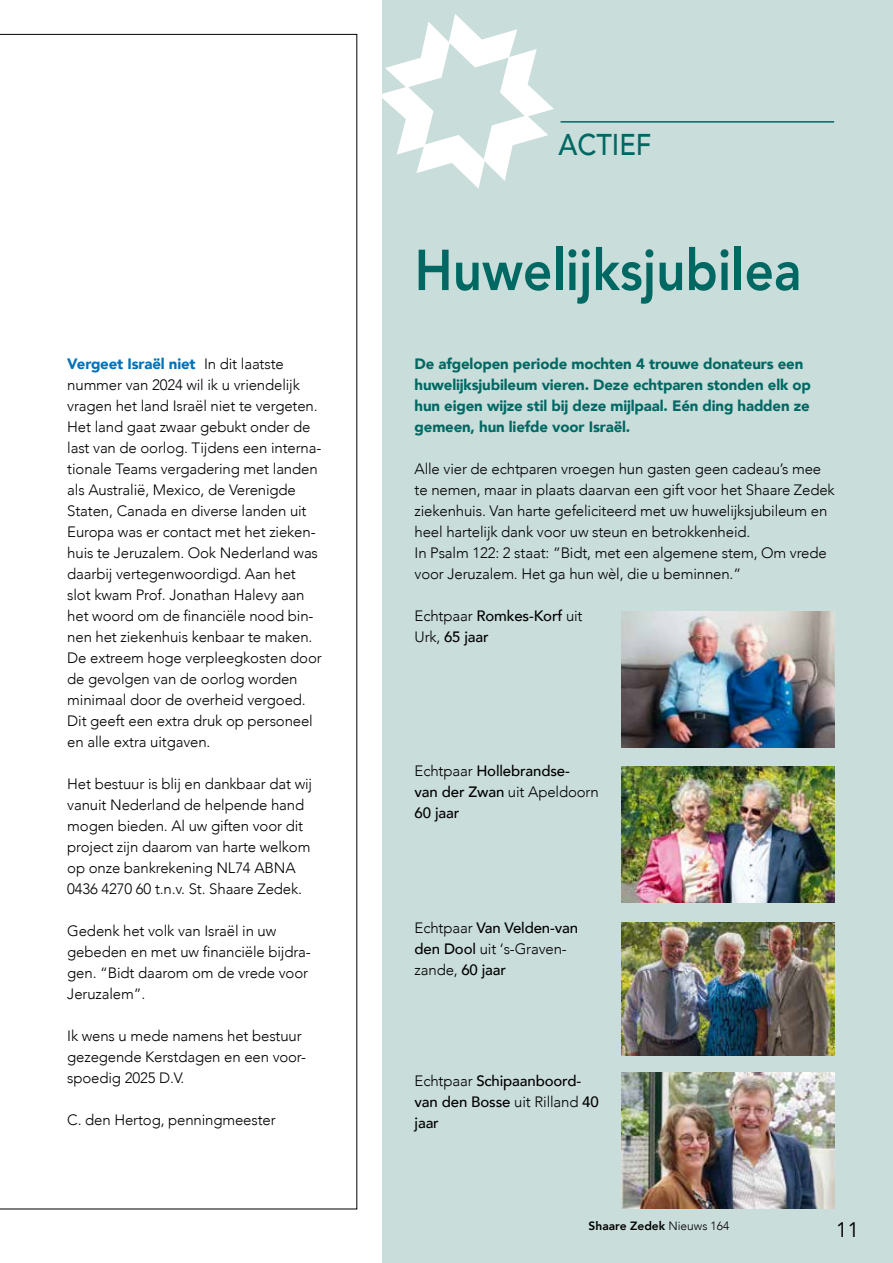
<style>
.page{position:relative;width:893px;height:1263px;background:#fff}
.page>*{position:absolute;margin:0;border:0;box-sizing:border-box;transform-origin:0 0}
.t1{font:800 57px "Avenir";color:#006862;scale:.9 1}
.t2{font:500 30px "Avenir";color:#006862;scale:.9 1}
.t3{font:21px "Avenir";color:#000}
.t4{font:300 15px/21px "Avenir";letter-spacing:-.01em;color:#000}
.t5{font:900 15px/21px "Avenir";letter-spacing:-.01em;color:#006862}
.t6{font:500 15px/21px "Avenir";letter-spacing:-.01em;color:#000}
.t7{font:800 12px "Avenir";color:#000}
.s1{font-weight:900;color:#0072ba}
.s2{font-weight:300}
.s3{font-weight:500}
</style>
<div class="page">
<svg style="left:0;top:34px;width:357px;height:1175px"></svg>
<div style="left:383px;top:0;width:510px;height:1263px;background:#c9dddb"></div>
<svg style="left:382px;top:14px;width:172px;height:175px"></svg>
<hr style="left:561px;top:121px;width:273px;height:2px;background:#006862">
<img style="left:622px;top:611px;width:212px;height:136px">
<img style="left:622px;top:766px;width:212px;height:136px">
<img style="left:622px;top:923px;width:212px;height:133px">
<img style="left:622px;top:1072px;width:212px;height:136px">
<p class="t4" style="left:67px;top:353px;width:256px"><span class="s1">Vergeet Israël niet</span> In dit laatste nummer van 2024 wil ik u vriendelijk vragen het land Israël niet te vergeten.<br>Het land gaat zwaar gebukt onder de last van de oorlog. Tijdens een interna&shy;tionale Teams vergadering met landen als Australië, Mexico, de Verenigde Staten, Canada en diverse landen uit Europa was er contact met het zieken&shy;huis te Jeruzalem. Ook Nederland was daarbij vertegenwoordigd. Aan het slot kwam Prof. Jonathan Halevy aan het woord om de financiële nood bin&shy;nen het ziekenhuis kenbaar te maken.<br>De extreem hoge verpleegkosten door de gevolgen van de oorlog worden minimaal door de overheid vergoed.<br>Dit geeft een extra druk op personeel en alle extra uitgaven.</p>
<p class="t4" style="left:67px;top:773px;width:246px">Het bestuur is blij en dankbaar dat wij vanuit Nederland de helpende hand mogen bieden. Al uw giften voor dit project zijn daarom van harte welkom op onze bankrekening NL74 ABNA 0436 4270 60 t.n.v. St. Shaare Zedek.</p>
<p class="t4" style="left:67px;top:920px;width:245px">Gedenk het volk van Israël in uw gebeden en met uw financiële bijdra&shy;gen. “Bidt daarom om de vrede voor<br>Jeruzalem”.</p>
<p class="t4" style="left:67px;top:1025px;width:239px">Ik wens u mede namens het bestuur gezegende Kerstdagen en een voor&shy;spoedig 2025 D.V.</p>
<p class="t4" style="left:67px;top:1109px;width:210px">C. den Hertog, penningmeester</p>
<h2 class="t2" style="left:558px;top:119px;width:105px">ACTIEF</h2>
<h1 class="t1" style="left:415px;top:226px;width:431px">Huwelijksjubilea</h1>
<p class="t5" style="left:415px;top:353px;width:398px">De afgelopen periode mochten 4 trouwe donateurs een huwelijksjubileum vieren. Deze echtparen stonden elk op hun eigen wijze stil bij deze mijlpaal. Eén ding hadden ze gemeen, hun liefde voor Israël.</p>
<p class="t4" style="left:415px;top:458px;width:422px">Alle vier de echtparen vroegen hun gasten geen cadeau’s mee te nemen, maar in plaats daarvan een gift voor het Shaare Zedek ziekenhuis. Van harte gefeliciteerd met uw huwelijksjubileum en heel hartelijk dank voor uw steun en betrokkenheid.<br>In Psalm 122: 2 staat: ”Bidt, met een algemene stem, Om vrede voor Jeruzalem. Het ga hun wèl, die u beminnen.”</p>
<p class="t6" style="left:415px;top:604px;width:170px"><span class="s2">Echtpaar</span> Romkes-Korf <span class="s2">uit<br>Urk,</span> 65 jaar</p>
<p class="t6" style="left:415px;top:760px;width:186px"><span class="s2">Echtpaar</span> Hollebrandse-<br>van der Zwan <span class="s2">uit Apeldoorn<br></span>60 jaar</p>
<p class="t4" style="left:415px;top:918px;width:165px">Echtpaar <span class="s3">Van Velden-van den Dool</span> uit ‘s-Graven&shy;zande, <span class="s3">60 jaar</span></p>
<p class="t6" style="left:415px;top:1069px;width:186px"><span class="s2">Echtpaar</span> Schipaanboord&shy;van den Bosse <span class="s2">uit Rilland</span> 40 jaar</p>
<p class="t7" style="left:589px;top:1216px;width:142px">Shaare Zedek <span class="s2">Nieuws 164</span></p>
<h3 class="t3" style="left:836px;top:1217px;width:25px">11</h3>
</div>
